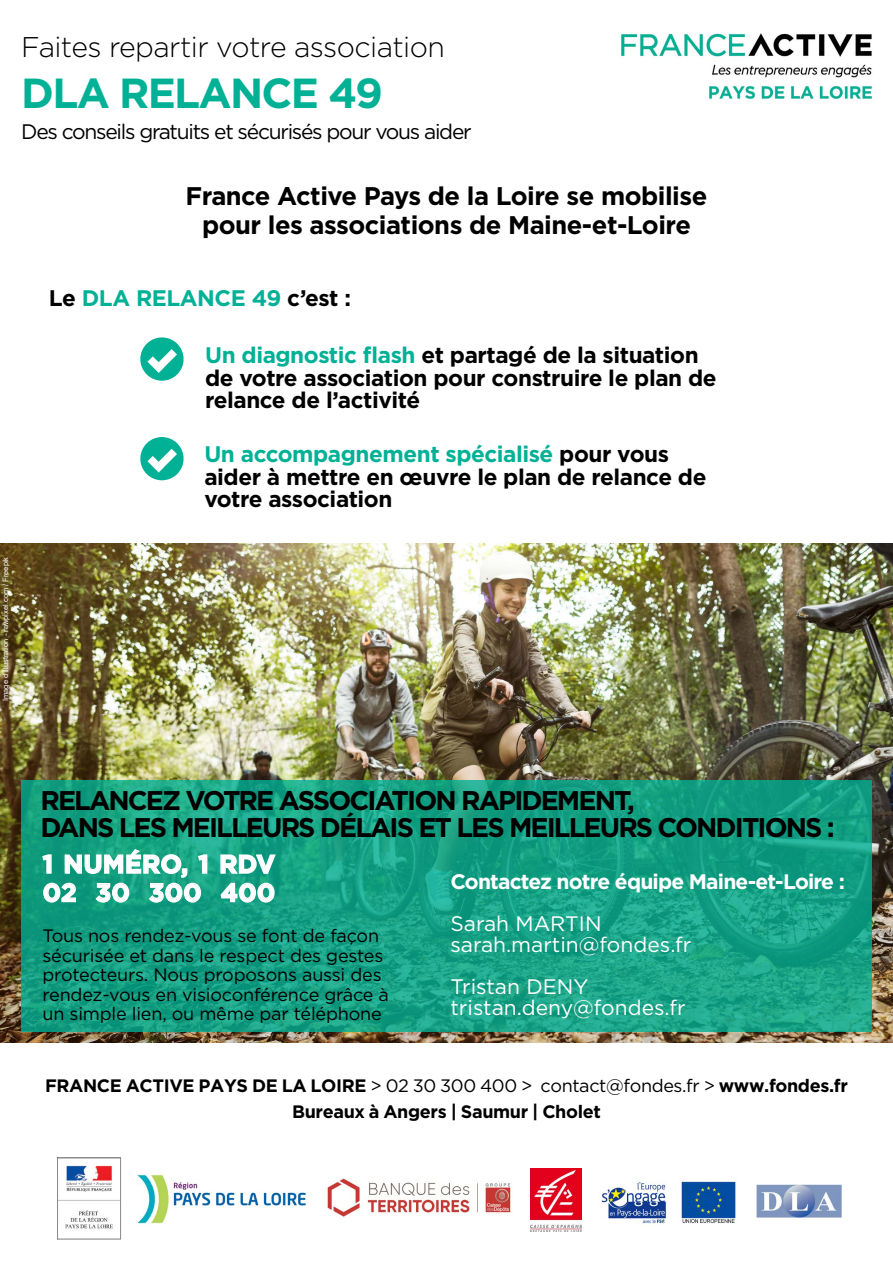
<style>
.page{position:relative;width:893px;height:1263px;background:#fff}
.page>*{position:absolute;margin:0;border:0;box-sizing:border-box;transform-origin:0 0}
.t1{font:700 42px "Gotham";letter-spacing:-.04em;color:#00b195}
.t2{font:300 28.5px "Gotham";letter-spacing:-.02em;color:#000}
.t3{font:700 27px "Gotham";letter-spacing:-.07em;color:#000}
.t4{font:700 25.5px/28.5px "Gotham";letter-spacing:-.02em;color:#000;text-align:center}
.t5{font:700 25.5px/28.5px "Gotham";color:#fff;text-align:right}
.t6{font:700 22.5px/22.5px "Gotham";letter-spacing:-.02em;color:#000}
.t7{font:700 22.5px "Gotham";letter-spacing:-.02em;color:#00b195}
.t8{font:21px/21px "Gotham";color:#fff}
.t9{font:21px "Gotham";letter-spacing:-.06em;color:#000}
.t10{font:700 21px "Gotham";letter-spacing:-.04em;color:#fff}
.t11{font:18px/19.5px "Gotham";letter-spacing:-.01em;color:#000}
.t12{font:700 18px/25.5px "Gotham";letter-spacing:-.02em;color:#000}
.t13{font:7.5px "Arial";color:#fff}
.s1{color:#000}
.s2{color:#00b195}
.s3{font-weight:400}
</style>
<div class="page">
<img style="left:0;top:543px;width:893px;height:500px">
<img style="left:620px;top:33px;width:253px;height:67px">
<svg style="left:140px;top:337px;width:44px;height:44px"></svg>
<svg style="left:140px;top:437px;width:44px;height:43px"></svg>
<img style="left:59px;top:1165px;width:60px;height:64px">
<div style="left:57px;top:1158px;width:64px;height:81px;border:1px solid #888a8d"></div>
<img style="left:138px;top:1174px;width:167px;height:50px">
<img style="left:327px;top:1178px;width:184px;height:39px">
<img style="left:530px;top:1168px;width:52px;height:63px">
<img style="left:601px;top:1181px;width:135px;height:43px">
<img style="left:757px;top:1185px;width:84px;height:32px">
<svg style="left:21px;top:780px;width:851px;height:252px;background:#16a185"></svg>
<svg style="left:220px;top:854px;width:57px;height:21px"></svg>
<svg style="left:41px;top:848px;width:167px;height:55px;background:#42b299"></svg>
<svg style="left:220px;top:882px;width:55px;height:21px"></svg>
<p class="t2" style="left:21px;top:29px;width:425px">Faites repartir votre association</p>
<h1 class="t1" style="left:21px;top:65px;width:363px">DLA RELANCE 49</h1>
<p class="t9" style="left:21px;top:118px;width:452px">Des conseils gratuits et sécurisés pour vous aider</p>
<p class="t4" style="left:186px;top:182px;width:523px">France Active Pays de la Loire se mobilise pour les associations de Maine-et-Loire</p>
<p class="t13" style="left:0;top:701px;width:146px;rotate:-90deg">Image d’illustration - rawpixel.com / Freepik</p>
<p class="t7" style="left:49px;top:283px;width:304px"><span class="s1">Le</span> DLA RELANCE 49 <span class="s1">c’est :</span></p>
<p class="t6" style="left:205px;top:344px;width:513px"><span class="s2">Un diagnostic flash</span> et partagé de la situation de votre association pour construire le plan de relance de l’activité</p>
<p class="t6" style="left:204px;top:443px;width:504px"><span class="s2">Un accompagnement spécialisé</span> pour vous aider à mettre en œuvre le plan de relance de votre association</p>
<p class="t3" style="left:40px;top:783px;width:36px">Relance</p>
<p class="t3" style="left:162px;top:783px;width:318px">z votre association rap</p>
<p class="t3" style="left:514px;top:783px;width:27px">idemen</p>
<p class="t3" style="left:614px;top:783px;width:22px">t,</p>
<p class="t3" style="left:40px;top:810px;width:20px">dan</p>
<p class="t3" style="left:97px;top:810px;width:137px">s les meilleur</p>
<p class="t3" style="left:298px;top:810px;width:273px">s délais et les meilleur</p>
<p class="t3" style="left:636px;top:810px;width:200px">s conditions :</p>
<p class="t5" style="left:43px;top:849px;width:234px">éro, 1 rdv<br>02 30 300 400</p>
<p class="t5" style="left:43px;top:849px;width:41px">1 num</p>
<p class="t11" style="left:43px;top:926px;width:348px">Tous nos rendez-vous se font de façon sécurisée et dans le respect des gestes protecteurs. Nous proposons aussi des rendez-vous en visioconférence grâce à un simple lien, ou même par téléphone</p>
<p class="t10" style="left:450px;top:868px;width:396px">Contactez notre équipe Maine-et-Loire :</p>
<p class="t8" style="left:450px;top:913px;width:242px">Sarah MARTIN sarah.martin@fondes.fr</p>
<p class="t8" style="left:450px;top:976px;width:237px">Tristan DENY tristan.deny@fondes.fr</p>
<p class="t12" style="left:45px;top:1073px;width:26px">France</p>
<p class="t12" style="left:292px;top:1073px;width:557px;text-indent:-166px">Active Pays de la Loire <span class="s3">&gt; 02 30 300 400 &gt; contact@fondes.fr &gt;</span> www.fondes.fr<br>Bureaux à Angers | Saumur | Cholet</p>
</div>
